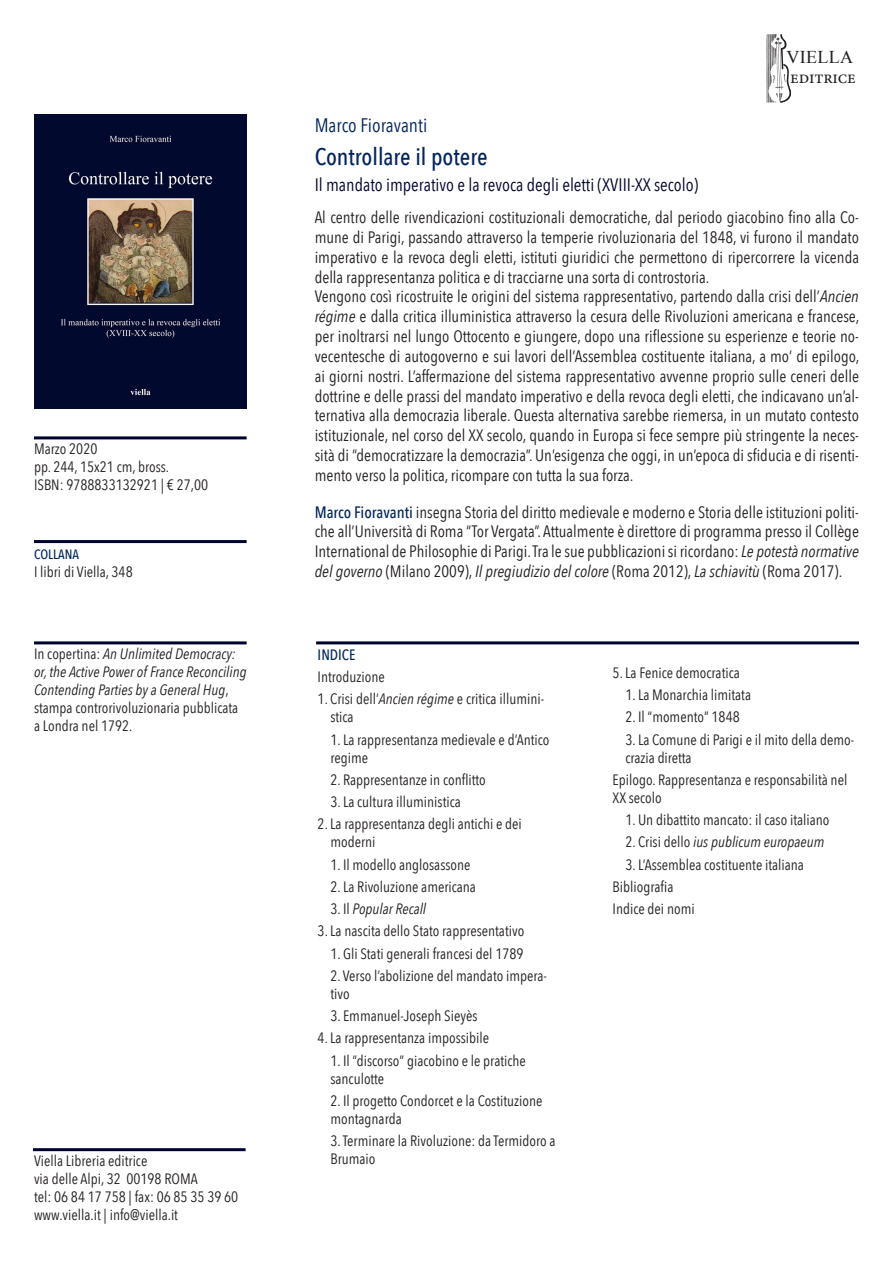
<style>
.page{position:relative;width:893px;height:1263px;background:#fff}
.page>*{position:absolute;margin:0;border:0;box-sizing:border-box;transform-origin:0 0}
.titolo{font:500 24px "Avenir Next Condensed";color:#00255d}
.titolo-2{font:19.5px "Avenir Next Condensed";color:#00255d}
.sottotitolo{font:18px "Avenir Next Condensed";color:#00022e}
.t1{font:18px "Minion Pro";letter-spacing:-.01em;color:#231f20}
.t2{font:18px "Times New Roman";letter-spacing:.02em;color:#231f20}
.sinossi{font:16.5px/19.8px "Avenir Next Condensed";color:#231f20;text-align:justify}
.indice{font:15px/18px "Avenir Next Condensed";color:#231f20}
.colonna_sinistra{font:italic 15px/18px "Avenir Next Condensed";color:#231f20}
.indirizzi{font:15px "Avenir Next Condensed";color:#231f20}
.colonna_sinistra-2{font:15px "Avenir Next Condensed";color:#231f20}
.indice-2{font:italic 15px "Avenir Next Condensed";color:#231f20}
.indice-3{font:500 15px "Avenir Next Condensed";color:#00255d}
.indice-4{font:500 13.5px "Avenir Next Condensed";color:#00255d}
.s1{font-style:normal}
.s2{font-style:italic}
.s3{font-weight:500;color:#00255d}
</style>
<div class="page">
<img style="left:767px;top:34px;width:23px;height:68px">
<img style="left:34px;top:115px;width:213px;height:293px">
<hr style="left:316px;top:641px;width:543px;height:3px;background:#00022e">
<hr style="left:34px;top:641px;width:213px;height:3px;background:#00022e">
<hr style="left:34px;top:436px;width:213px;height:3px;background:#00022e">
<hr style="left:34px;top:540px;width:213px;height:3px;background:#00022e">
<hr style="left:33px;top:1148px;width:213px;height:3px;background:#00022e">
<p class="colonna_sinistra-2" style="left:34px;top:436px;width:65px">Marzo 2020</p>
<p class="colonna_sinistra-2" style="left:34px;top:454px;width:137px">pp. 244, 15x21 cm, bross.</p>
<p class="colonna_sinistra-2" style="left:34px;top:472px;width:176px">ISBN: 9788833132921 | € 27,00</p>
<p class="indice-4" style="left:34px;top:546px;width:47px">COLLANA</p>
<p class="colonna_sinistra-2" style="left:34px;top:559px;width:100px">I libri di Viella, 348</p>
<p class="colonna_sinistra" style="left:34px;top:645px;width:214px"><span class="s1">In copertina:</span> An Unlimited Democracy: or, the Active Power of France Reconciling Contending Parties by a General Hug<span class="s1">, stampa controrivoluzionaria pubblicata a Londra nel 1792.</span></p>
<p class="indirizzi" style="left:34px;top:1148px;width:115px">Viella Libreria editrice</p>
<p class="indirizzi" style="left:34px;top:1166px;width:165px">via delle Alpi, 32 00198 ROMA</p>
<p class="indirizzi" style="left:34px;top:1184px;width:206px">tel: 06 84 17 758 | fax: 06 85 35 39 60</p>
<p class="indirizzi" style="left:34px;top:1202px;width:146px">www.viella.it | info@viella.it</p>
<p class="t2" style="left:786px;top:45px;width:68px">VIELLA</p>
<p class="t1" style="left:790px;top:65px;width:67px">editrice</p>
<p class="titolo-2" style="left:315px;top:108px;width:114px">Marco Fioravanti</p>
<p class="titolo" style="left:315px;top:142px;width:174px">Controllare il potere</p>
<p class="sottotitolo" style="left:315px;top:169px;width:385px">Il mandato imperativo e la revoca degli eletti (XVIII-XX secolo)</p>
<p class="sinossi" style="left:315px;top:207px;width:546px">Al centro delle rivendicazioni costituzionali democratiche, dal periodo giacobino fino alla Co&shy;mune di Parigi, passando attraverso la temperie rivoluzionaria del 1848, vi furono il mandato imperativo e la revoca degli eletti, istituti giuridici che permettono di ripercorrere la vicenda della rappresentanza politica e di tracciarne una sorta di controstoria.</p>
<p class="sinossi" style="left:315px;top:286px;width:546px">Vengono così ricostruite le origini del sistema rappresentativo, partendo dalla crisi dell’<span class="s2">Ancien régime</span> e dalla critica illuministica attraverso la cesura delle Rivoluzioni americana e francese, per inoltrarsi nel lungo Ottocento e giungere, dopo una riflessione su esperienze e teorie no&shy;vecentesche di autogoverno e sui lavori dell’Assemblea costituente italiana, a mo’ di epilogo, ai giorni nostri. L’affermazione del sistema rappresentativo avvenne proprio sulle ceneri delle dottrine e delle prassi del mandato imperativo e della revoca degli eletti, che indicavano un’al&shy;ternativa alla democrazia liberale. Questa alternativa sarebbe riemersa, in un mutato contesto istituzionale, nel corso del XX secolo, quando in Europa si fece sempre più stringente la neces&shy;sità di “democratizzare la democrazia”. Un’esigenza che oggi, in un’epoca di sfiducia e di risenti&shy;mento verso la politica, ricompare con tutta la sua forza.</p>
<p class="sinossi" style="left:315px;top:501px;width:546px"><span class="s3">Marco Fioravanti</span> insegna Storia del diritto medievale e moderno e Storia delle istituzioni politi&shy;che all’Università di Roma “Tor Vergata”. Attualmente è direttore di programma presso il Collège International de Philosophie di Parigi. Tra le sue pubblicazioni si ricordano: <span class="s2">Le potestà normative del governo</span> (Milano 2009), <span class="s2">Il pregiudizio del colore</span> (Roma 2012), <span class="s2">La schiavitù</span> (Roma 2017).</p>
<p class="indice-3" style="left:318px;top:646px;width:39px">INDICE</p>
<p class="indice" style="left:318px;top:667px;width:69px">Introduzione</p>
<p class="indice" style="left:330px;top:689px;width:215px;text-indent:-13px">1. Crisi dell’<span class="s2">Ancien régime</span> e critica illumini&shy;stica</p>
<p class="indice" style="left:330px;top:730px;width:221px">1. La rappresentanza medievale e d’Antico regime</p>
<p class="indice" style="left:330px;top:770px;width:157px">2. Rappresentanze in conflitto</p>
<p class="indice" style="left:330px;top:792px;width:132px">3. La cultura illuministica</p>
<p class="indice" style="left:330px;top:814px;width:193px;text-indent:-13px">2. La rappresentanza degli antichi e dei moderni</p>
<p class="indice" style="left:330px;top:855px;width:142px">1. Il modello anglosassone</p>
<p class="indice" style="left:330px;top:877px;width:147px">2. La Rivoluzione americana</p>
<p class="indice-2" style="left:330px;top:900px;width:97px"><span class="s1">3. Il</span> Popular Recall</p>
<p class="indice" style="left:318px;top:921px;width:208px">3. La nascita dello Stato rappresentativo</p>
<p class="indice" style="left:330px;top:944px;width:195px">1. Gli Stati generali francesi del 1789</p>
<p class="indice" style="left:330px;top:966px;width:218px">2. Verso l’abolizione del mandato impera&shy;tivo</p>
<p class="indice" style="left:330px;top:1006px;width:149px">3. Emmanuel-Joseph Sieyès</p>
<p class="indice" style="left:318px;top:1028px;width:173px">4. La rappresentanza impossibile</p>
<p class="indice" style="left:330px;top:1051px;width:197px">1. Il “discorso” giacobino e le pratiche sanculotte</p>
<p class="indice" style="left:330px;top:1091px;width:214px">2. Il progetto Condorcet e la Costituzione montagnarda</p>
<p class="indice" style="left:330px;top:1131px;width:227px">3. Terminare la Rivoluzione: da Termidoro a<br>Brumaio</p>
<p class="indice" style="left:613px;top:663px;width:129px">5. La Fenice democratica</p>
<p class="indice" style="left:625px;top:685px;width:127px">1. La Monarchia limitata</p>
<p class="indice" style="left:625px;top:707px;width:116px">2. Il “momento” 1848</p>
<p class="indice" style="left:625px;top:730px;width:230px">3. La Comune di Parigi e il mito della demo&shy;crazia diretta</p>
<p class="indice" style="left:613px;top:770px;width:236px">Epilogo. Rappresentanza e responsabilità nel<br>XX secolo</p>
<p class="indice" style="left:625px;top:810px;width:206px">1. Un dibattito mancato: il caso italiano</p>
<p class="indice-2" style="left:625px;top:833px;width:200px"><span class="s1">2. Crisi dello</span> ius publicum europaeum</p>
<p class="indice" style="left:625px;top:855px;width:180px">3. L’Assemblea costituente italiana</p>
<p class="indice" style="left:613px;top:877px;width:62px">Bibliografia</p>
<p class="indice" style="left:613px;top:899px;width:84px">Indice dei nomi</p>
</div>
